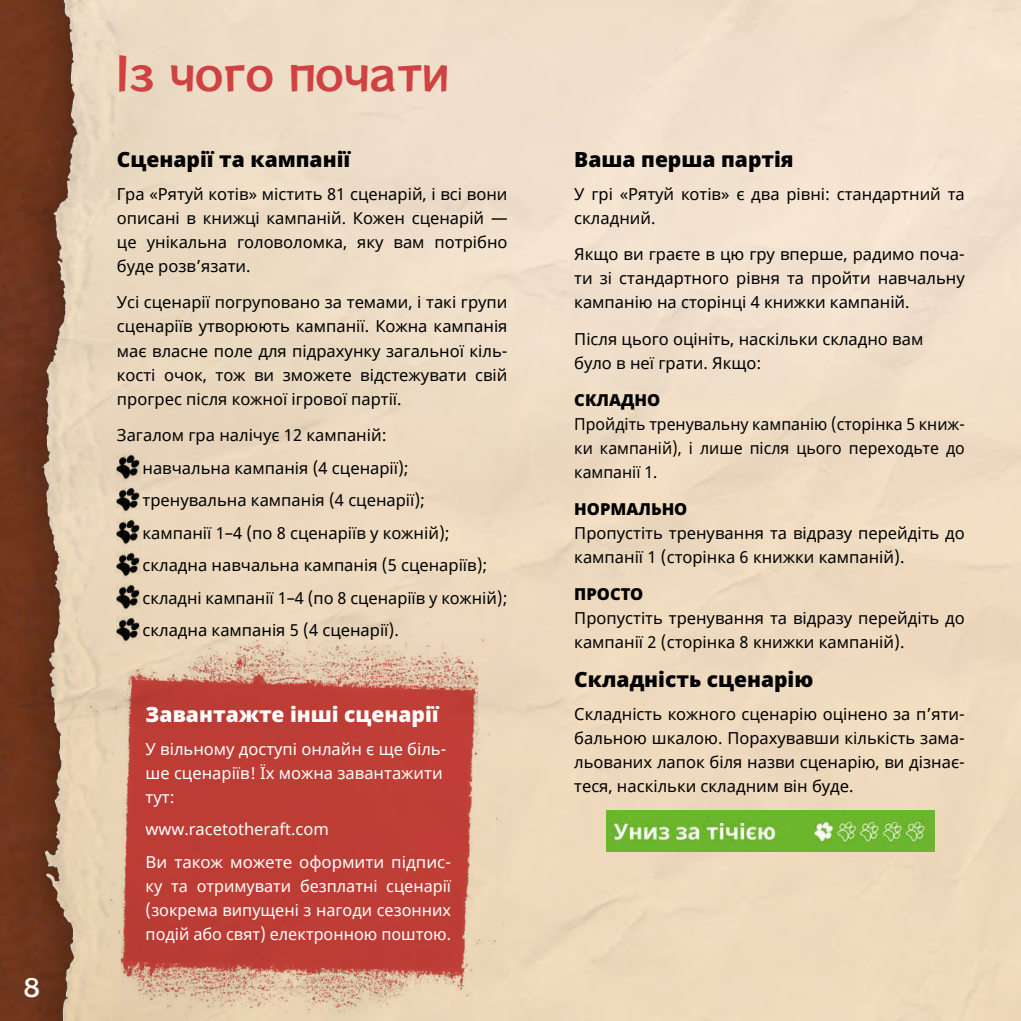
<style>
.page{position:relative;width:1021px;height:1021px;background:#fff}
.page>*{position:absolute;margin:0;border:0;box-sizing:border-box;transform-origin:0 0}
.t1{font:45px "Rockn Roll One UA Regular";color:#d04141}
.t2{font:24px "Rockn Roll One UA Regular";color:#fff}
.t3{font:900 21px "Noto Sans";color:#000}
.t4{font:900 21px "Noto Sans";color:#fff}
.t5{font:16.5px/24px "Noto Sans";color:#000}
.t6{font:16.5px/24px "Noto Sans";color:#fff}
.t7{font:16.5px/24px "Noto Sans";color:#000;text-align:justify;scale:.96 1}
.t8{font:900 16.5px "Noto Sans";color:#000}
</style>
<div class="page">
<img style="left:0;top:0;width:1020px;height:1020px">
<img style="left:69px;top:610px;width:449px;height:410px">
<img style="left:117px;top:453px;width:25px;height:28px">
<img style="left:117px;top:486px;width:25px;height:27px">
<img style="left:117px;top:518px;width:25px;height:28px">
<img style="left:117px;top:551px;width:25px;height:27px">
<img style="left:117px;top:583px;width:25px;height:28px">
<img style="left:117px;top:616px;width:25px;height:27px">
<img style="left:606px;top:810px;width:328px;height:41px">
<h2 class="t2" style="left:23px;top:972px;width:18px">8</h2>
<h1 class="t1" style="left:117px;top:45px;width:333px">Із чого почати</h1>
<p class="t3" style="left:117px;top:147px;width:235px">Сценарії та кампанії</p>
<p class="t5" style="left:117px;top:182px;width:392px;text-align:justify">Гра «Рятуй котів» містить 81 сценарій, і всі вони описані в книжці кампаній. Кожен сценарій — це унікальна головоломка, яку вам потрібно буде розв’язати.</p>
<p class="t5" style="left:117px;top:291px;width:392px;text-align:justify">Усі сценарії погруповано за темами, і такі групи сценаріїв утворюють кампанії. Кожна кампанія має власне поле для підрахунку загальної кіль&shy;кості очок, тож ви зможете відстежувати свій прогрес після кожної ігрової партії.</p>
<p class="t5" style="left:142px;top:419px;width:366px;line-height:32.5px;text-indent:-26px">Загалом гра налічує 12 кампаній:<br>навчальна кампанія (4 сценарії); тренувальна кампанія (4 сценарії);<br>кампанії 1–4 (по 8 сценаріїв у кожній); складна навчальна кампанія (5 сценаріїв); складні кампанії 1–4 (по 8 сценаріїв у кожній); складна кампанія 5 (4 сценарії).</p>
<p class="t4" style="left:146px;top:702px;width:294px">Завантажте інші сценарії</p>
<p class="t6" style="left:146px;top:737px;width:302px">У вільному доступі онлайн є ще біль&shy;ше сценаріїв! Їх можна завантажити тут:</p>
<p class="t6" style="left:146px;top:813px;width:307px;line-height:32.5px">www.racetotheraft.com<br>Ви також можете оформити підпис-</p>
<p class="t6" style="left:146px;top:874px;width:307px;text-align:justify">ку та отримувати безплатні сценарії (зокрема випущені з нагоди сезонних подій або свят) електронною поштою.</p>
<p class="t3" style="left:574px;top:147px;width:221px">Ваша перша партія</p>
<p class="t5" style="left:574px;top:182px;width:392px">У грі «Рятуй котів» є два рівні: стандартний та складний.</p>
<p class="t5" style="left:574px;top:243px;width:392px;text-align:justify">Якщо ви граєте в цю гру вперше, радимо поча&shy;ти зі стандартного рівня та пройти навчальну кампанію на сторінці 4 книжки кампаній.</p>
<p class="t5" style="left:574px;top:328px;width:350px">Після цього оцініть, наскільки складно вам було в неї грати. Якщо:</p>
<p class="t8" style="left:574px;top:390px;width:87px">СКЛАДНО</p>
<p class="t7" style="left:574px;top:412px;width:408px">Пройдіть тренувальну кампанію (сторінка 5 книж&shy;ки кампаній), і лише після цього переходьте до кампанії 1.</p>
<p class="t8" style="left:574px;top:499px;width:115px">НОРМАЛЬНО</p>
<p class="t5" style="left:574px;top:521px;width:392px">Пропустіть тренування та відразу перейдіть до кампанії 1 (сторінка 6 книжки кампаній).</p>
<p class="t8" style="left:574px;top:584px;width:71px">ПРОСТО</p>
<p class="t5" style="left:574px;top:606px;width:392px">Пропустіть тренування та відразу перейдіть до кампанії 2 (сторінка 8 книжки кампаній).</p>
<p class="t3" style="left:574px;top:668px;width:241px">Складність сценарію</p>
<p class="t5" style="left:574px;top:702px;width:392px;text-align:justify">Складність кожного сценарію оцінено за пʼяти&shy;бальною шкалою. Порахувавши кількість зама&shy;льованих лапок біля назви сценарію, ви дізнає&shy;теся, наскільки складним він буде.</p>
</div>
